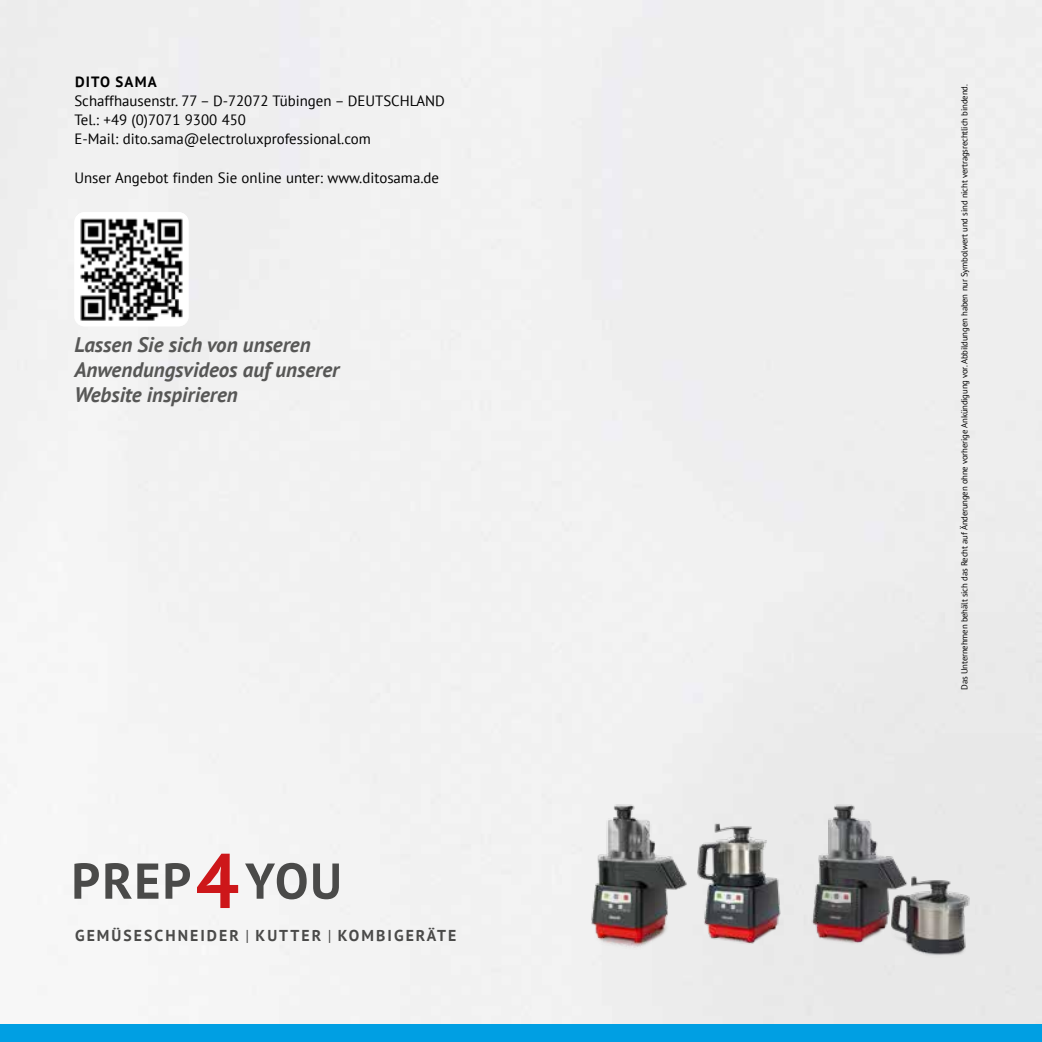
<style>
.page{position:relative;width:1042px;height:1042px;background:#fff}
.page>*{position:absolute;margin:0;border:0;box-sizing:border-box;transform-origin:0 0}
.t1{font:italic 700 21px/25.2px "PT Sans";color:#575756}
.t2{font:700 15.75px "PT Sans";letter-spacing:.13em;color:#4a4a49}
.t3{font:14.88px/19.2px "PT Sans";color:#000}
.t4{font:700 14.88px "PT Sans";letter-spacing:.08em;color:#000}
.t5{font:8.75px "PT Sans";letter-spacing:-.02em;color:#000}
.s1{font-weight:400}
</style>
<div class="page">
<img style="left:687px;top:782px;width:111px;height:178px">
<img style="left:574px;top:803px;width:119px;height:157px">
<img style="left:798px;top:738px;width:174px;height:261px">
<div style="left:0;top:1024px;width:1042px;height:18px;background:#009fe3"></div>
<img style="left:74px;top:212px;width:115px;height:114px">
<svg style="left:197px;top:853px;width:41px;height:55px"></svg>
<svg style="left:245px;top:863px;width:62px;height:36px"></svg>
<svg style="left:313px;top:863px;width:26px;height:36px"></svg>
<svg style="left:74px;top:863px;width:25px;height:35px"></svg>
<svg style="left:105px;top:863px;width:53px;height:35px"></svg>
<svg style="left:165px;top:863px;width:25px;height:35px"></svg>
<p class="t4" style="left:75px;top:72px;width:83px">DITO SAMA</p>
<p class="t3" style="left:74px;top:91px;width:372px">Schaffhausenstr. 77 – D-72072 Tübingen – DEUTSCHLAND<br>Tel.: +49 (0)7071 9300 450<br>E-Mail: dito.sama@electroluxprofessional.com</p>
<p class="t3" style="left:74px;top:168px;width:366px">Unser Angebot finden Sie online unter: www.ditosama.de</p>
<h1 class="t1" style="left:74px;top:331px;width:266px">Lassen Sie sich von unseren<br>Anwendungsvideos auf unserer<br>Website inspirieren</h1>
<p class="t2" style="left:75px;top:925px;width:383px">GEMÜSESCHNEIDER <span class="s1">|</span> KUTTER <span class="s1">|</span> KOMBIGERÄTE</p>
<p class="t5" style="left:959px;top:690px;width:607px;rotate:-90deg">Das Unternehmen behält sich das Recht auf Änderungen ohne vorherige Ankündigung vor. Abbildungen haben nur Symbolwert und sind nicht vertragsrechtlich bindend.</p>
</div>
